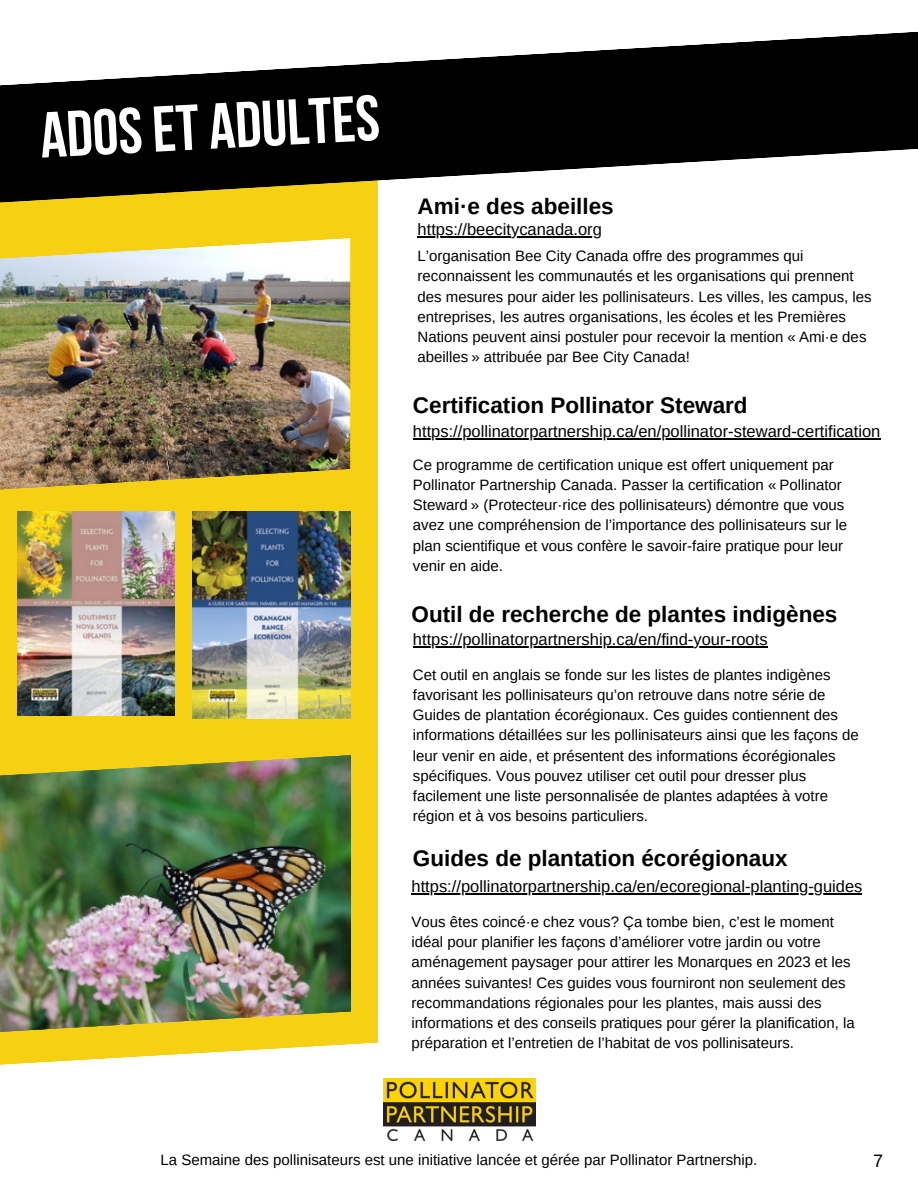
<style>
.page{position:relative;width:918px;height:1188px;background:#fff}
.page>*{position:absolute;margin:0;border:0;box-sizing:border-box;transform-origin:0 0}
.t1{font:700 64.5px "Bebas Neue";color:#fff}
.t2{font:700 22.5px "Arimo";color:#000}
.t3{font:18px "Arimo";color:#000}
.t4{font:16.5px "Arimo";color:#000}
.t5{font:15px/20.2px "Arimo";color:#000}
</style>
<div class="page">
<div style="left:0;top:124px;width:378px;height:932px;background:#f6d013"></div>
<img style="left:0;top:777px;width:351px;height:233px">
<svg style="left:0;top:31px;width:918px;height:151px;fill:#000"></svg>
<img style="left:0;top:260px;width:350px;height:208px">
<svg style="left:0;top:182px;width:351px;height:78px"></svg>
<svg style="left:0;top:468px;width:351px;height:69px"></svg>
<svg style="left:0;top:705px;width:351px;height:72px"></svg>
<svg style="left:0;top:1010px;width:397px;height:69px"></svg>
<img style="left:383px;top:1079px;width:152px;height:62px">
<img style="left:18px;top:512px;width:156px;height:203px">
<img style="left:192px;top:512px;width:159px;height:207px">
<hr style="left:418px;top:236px;width:184px;height:1px;background:#000">
<hr style="left:413px;top:439px;width:467px;height:1px;background:#000">
<hr style="left:413px;top:646px;width:355px;height:1px;background:#000">
<hr style="left:412px;top:893px;width:450px;height:2px;background:#000">
<h1 class="t1" style="left:39px;top:109px;width:341px;rotate:-3deg">Adoset adultes</h1>
<h2 class="t2" style="left:418px;top:194px;width:198px">Ami·e des abeilles</h2>
<p class="t4" style="left:418px;top:220px;width:186px">https://beecitycanada.org</p>
<p class="t5" style="left:418px;top:246px;width:456px">L’organisation Bee City Canada offre des programmes qui reconnaissent les communautés et les organisations qui prennent des mesures pour aider les pollinisateurs. Les villes, les campus, les entreprises, les autres organisations, les écoles et les Premières Nations peuvent ainsi postuler pour recevoir la mention « Ami·e des abeilles » attribuée par Bee City Canada!</p>
<h2 class="t2" style="left:413px;top:393px;width:336px">Certification Pollinator Steward</h2>
<p class="t4" style="left:413px;top:422px;width:469px">https://pollinatorpartnership.ca/en/pollinator-steward-certification</p>
<p class="t5" style="left:413px;top:454px;width:436px">Ce programme de certification unique est offert uniquement par Pollinator Partnership Canada. Passer la certification « Pollinator Steward » (Protecteur·rice des pollinisateurs) démontre que vous avez une compréhension de l’importance des pollinisateurs sur le plan scientifique et vous confère le savoir-faire pratique pour leur venir en aide.</p>
<h2 class="t2" style="left:412px;top:601px;width:427px">Outil de recherche de plantes indigènes</h2>
<p class="t4" style="left:413px;top:630px;width:356px">https://pollinatorpartnership.ca/en/find-your-roots</p>
<p class="t5" style="left:413px;top:664px;width:447px">Cet outil en anglais se fonde sur les listes de plantes indigènes favorisant les pollinisateurs qu’on retrouve dans notre série de Guides de plantation écorégionaux. Ces guides contiennent des informations détaillées sur les pollinisateurs ainsi que les façons de leur venir en aide, et présentent des informations écorégionales spécifiques. Vous pouvez utiliser cet outil pour dresser plus facilement une liste personnalisée de plantes adaptées à votre région et à vos besoins particuliers.</p>
<h2 class="t2" style="left:413px;top:846px;width:376px">Guides de plantation écorégionaux</h2>
<p class="t4" style="left:412px;top:877px;width:452px">https://pollinatorpartnership.ca/en/ecoregional-planting-guides</p>
<p class="t5" style="left:412px;top:911px;width:445px">Vous êtes coincé·e chez vous? Ça tombe bien, c’est le moment idéal pour planifier les façons d’améliorer votre jardin ou votre aménagement paysager pour attirer les Monarques en 2023 et les années suivantes! Ces guides vous fourniront non seulement des recommandations régionales pour les plantes, mais aussi des informations et des conseils pratiques pour gérer la planification, la préparation et l’entretien de l’habitat de vos pollinisateurs.</p>
<p class="t5" style="left:161px;top:1149px;width:598px">La Semaine des pollinisateurs est une initiative lancée et gérée par Pollinator Partnership.</p>
<p class="t3" style="left:873px;top:1151px;width:12px">7</p>
</div>
